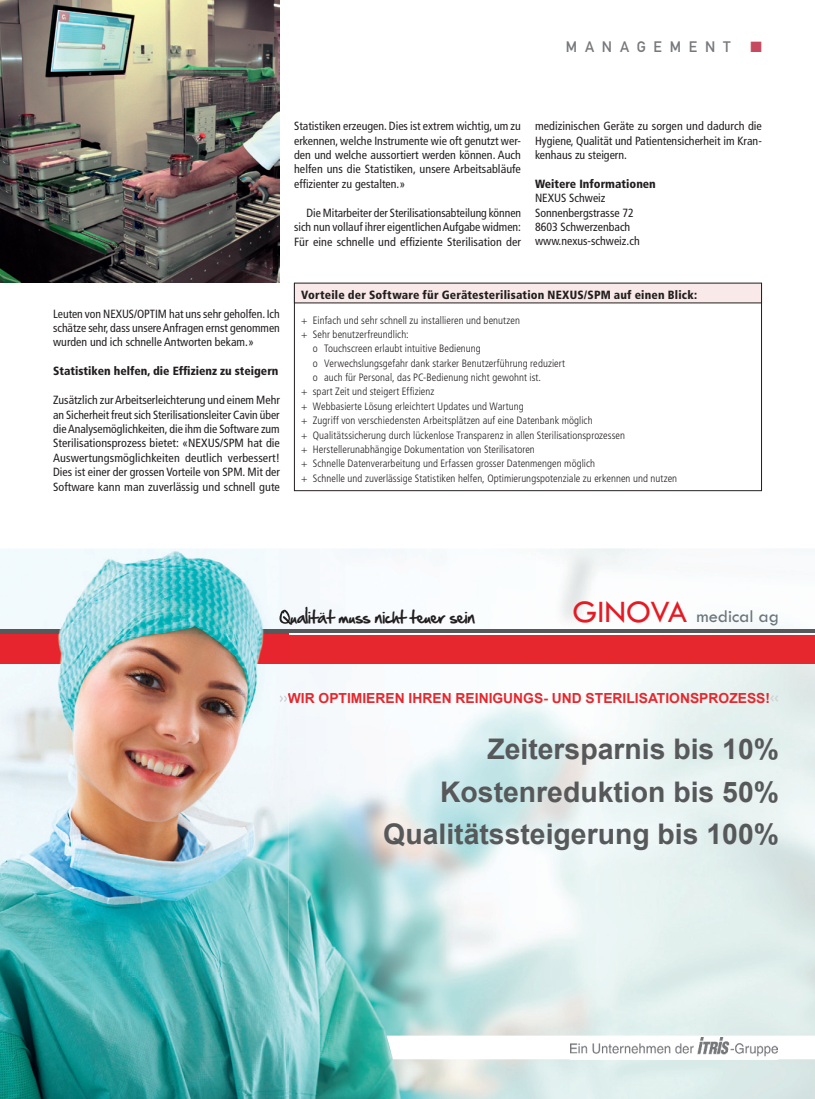
<style>
.page{position:relative;width:815px;height:1099px;background:#fff}
.page>*{position:absolute;margin:0;border:0;box-sizing:border-box;transform-origin:0 0}
.t1{font:700 28.38px/42.5px "Arial";color:#57585a;text-align:right}
.t2{font:18.5px "Tw Cen";color:#6a747b}
.t3{font:15px "Hand Of Sean";color:#231f20}
.t4{font:15px "DIN Mittelschrift Std";letter-spacing:.52em;color:#76787b}
.t5{font:15px "Zapf Dingbats ITC";color:#c6495e}
.t6{font:700 13.88px "Arial";color:#e7272e}
.t7{font:condensed 11.88px/14.4px "Frutiger LT Std";color:#231f20;text-align:justify}
.t8{font:900 condensed 11.88px "Frutiger LT Std";color:#231f20}
.t9{font:300 condensed 10.62px "Frutiger LT Std";letter-spacing:.005em;color:#231f20}
.s1{font-size:32.5px;color:#e51a23}
.s2{font-family:"Forgotten Futurist Rg";color:#d1d2d4}
</style>
<div class="page">
<img style="left:0;top:548px;width:815px;height:550px">
<div style="left:0;top:634px;width:815px;height:29px;background:#e7272e"></div>
<hr style="left:0;top:629px;width:815px;height:4px;background:#57585a">
<svg style="left:387px;top:1035px;width:428px;height:24px"></svg>
<img style="left:571px;top:1037px;width:206px;height:22px">
<img style="left:0;top:629px;width:288px;height:34px">
<svg style="left:280px;top:693px;width:9px;height:10px"></svg>
<img style="left:280px;top:607px;width:8px;height:17px">
<div style="left:294px;top:283px;width:467px;height:20px;background:#f9e9e8"></div>
<img style="left:0;top:0;width:280px;height:283px">
<p class="t4" style="left:566px;top:38px;width:166px">MANAGEMENT</p>
<p class="t5" style="left:750px;top:40px;width:13px">■</p>
<p class="t7" style="left:294px;top:119px;width:228px">Statistiken erzeugen. Dies ist extrem wichtig, um zu erkennen, welche Instrumente wie oft genutzt wer&shy;den und welche aussortiert werden können. Auch helfen uns die Statistiken, unsere Arbeitsabläufe effizienter zu gestalten.»</p>
<p class="t7" style="left:294px;top:205px;width:228px;text-indent:12px">Die Mitarbeiter der Sterilisationsabteilung können sich nun vollauf ihrer eigentlichen Aufgabe widmen:<br>Für eine schnelle und effiziente Sterilisation der</p>
<p class="t7" style="left:535px;top:119px;width:228px">medizinischen Geräte zu sorgen und dadurch die Hygiene, Qualität und Patientensicherheit im Kran&shy;kenhaus zu steigern.</p>
<p class="t8" style="left:535px;top:176px;width:122px">Weitere Informationen</p>
<p class="t7" style="left:535px;top:191px;width:106px;text-align:left">NEXUS Schweiz<br>Sonnenbergstrasse 72<br>8603 Schwerzenbach www.nexus-schweiz.ch</p>
<p class="t7" style="left:53px;top:306px;width:228px">Leuten von NEXUS/OPTIM hat uns sehr geholfen. Ich schätze sehr, dass unsere Anfragen ernst genommen wurden und ich schnelle Antworten bekam.»</p>
<p class="t8" style="left:53px;top:364px;width:227px">Statistiken helfen, die Effizienz zu steigern</p>
<p class="t7" style="left:53px;top:393px;width:228px">Zusätzlich zur Arbeitserleichterung und einem Mehr an Sicherheit freut sich Sterilisationsleiter Cavin über die Analysemöglichkeiten, die ihm die Software zum Sterilisationsprozess bietet: «NEXUS/SPM hat die Auswertungsmöglichkeiten deutlich verbessert!<br>Dies ist einer der grossen Vorteile von SPM. Mit der Software kann man zuverlässig und schnell gute</p>
<p class="t8" style="left:301px;top:287px;width:397px">Vorteile der Software für Gerätesterilisation NEXUS/SPM auf einen Blick:</p>
<p class="t9" style="left:301px;top:314px;width:220px">+ Einfach und sehr schnell zu installieren und benutzen</p>
<p class="t9" style="left:301px;top:328px;width:109px">+ Sehr benutzerfreundlich:</p>
<p class="t9" style="left:313px;top:342px;width:170px">o Touchscreen erlaubt intuitive Bedienung</p>
<p class="t9" style="left:313px;top:357px;width:254px">o Verwechslungsgefahr dank starker Benutzerführung reduziert</p>
<p class="t9" style="left:313px;top:371px;width:230px">o auch für Personal, das PC-Bedienung nicht gewohnt ist.</p>
<p class="t9" style="left:301px;top:386px;width:135px">+ spart Zeit und steigert Effizienz</p>
<p class="t9" style="left:301px;top:400px;width:224px">+ Webbasierte Lösung erleichtert Updates und Wartung</p>
<p class="t9" style="left:301px;top:414px;width:293px">+ Zugriff von verschiedensten Arbeitsplätzen auf eine Datenbank möglich</p>
<p class="t9" style="left:301px;top:429px;width:325px">+ Qualitätssicherung durch lückenlose Transparenz in allen Sterilisationsprozessen</p>
<p class="t9" style="left:301px;top:443px;width:235px">+ Herstellerunabhängige Dokumentation von Sterilisatoren</p>
<p class="t9" style="left:301px;top:457px;width:295px">+ Schnelle Datenverarbeitung und Erfassen grosser Datenmengen möglich</p>
<p class="t9" style="left:301px;top:472px;width:378px">+ Schnelle und zuverlässige Statistiken helfen, Optimierungspotenziale zu erkennen und nutzen</p>
<p class="t3" style="left:279px;top:603px;width:197px">Qualität muss nicht teuer sein</p>
<h2 class="t2" style="left:572px;top:605px;width:208px"><span class="s1">GINOVA</span> medical ag</h2>
<p class="t6" style="left:279px;top:689px;width:501px"><span class="s2">»</span>WIR OPTIMIEREN IHREN REINIGUNGS- UND STERILISATIONSPROZESS!<span class="s2">«</span></p>
<h1 class="t1" style="left:383px;top:729px;width:397px">Zeitersparnis bis 10%<br>Kostenreduktion bis 50%<br>Qualitätssteigerung bis 100%</h1>
</div>
